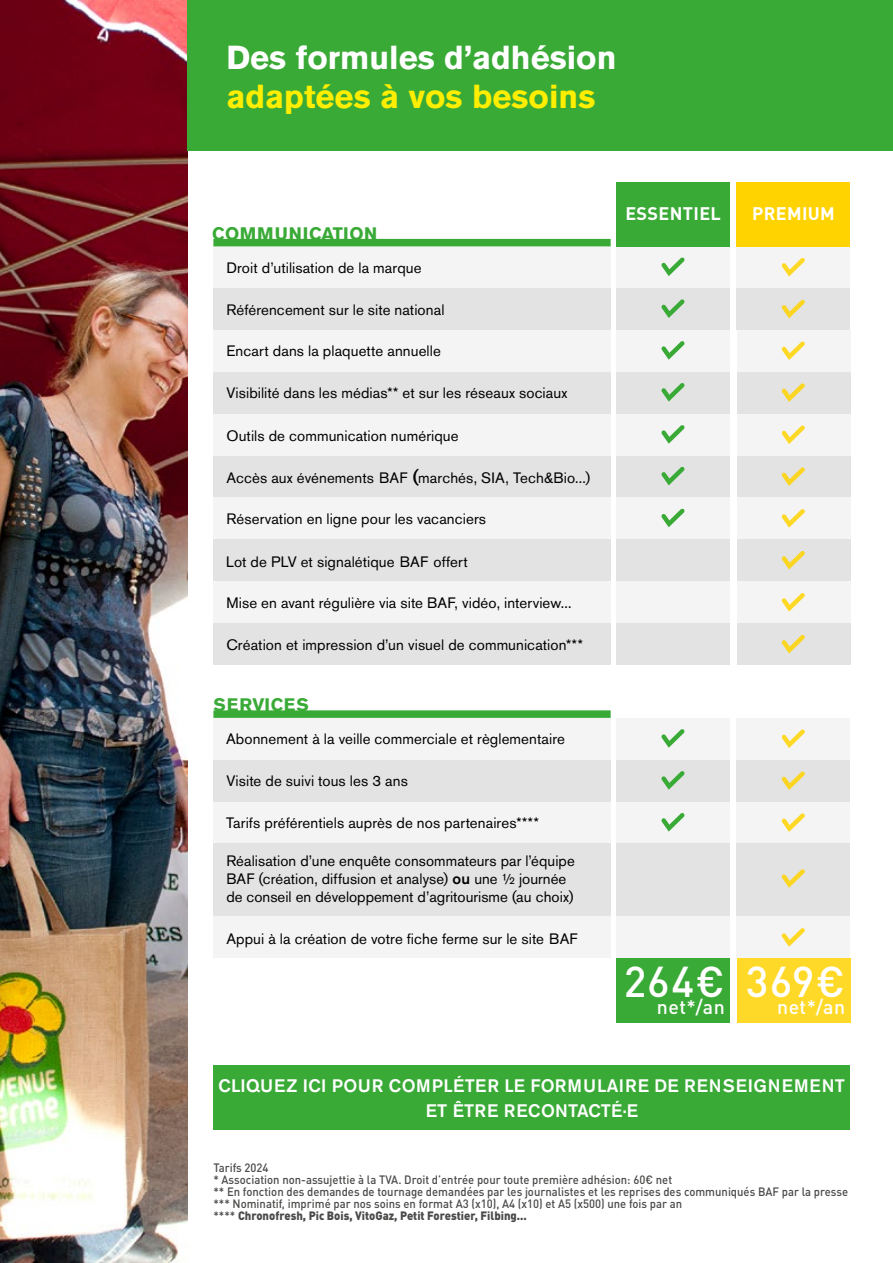
<style>
.page{position:relative;width:893px;height:1263px;background:#fff}
.page>*{position:absolute;margin:0;border:0;box-sizing:border-box;transform-origin:0 0}
.t1{font:500 42.6px "DIN Pro";letter-spacing:.025em;color:#fff}
.t2{font:700 33px "Akzidenz Grotesk Std";color:#fff}
.t3{font:700 33px "Akzidenz Grotesk Std";color:#fe0}
.t4{font:500 19.5px "DIN Pro";letter-spacing:.02em;color:#fff}
.t5{font:500 18px/25px "Akzidenz Grotesk Std";letter-spacing:.015em;color:#fff;text-align:center}
.t6{font:700 18px "Akzidenz Grotesk Std";letter-spacing:.035em;color:#3aaa37}
.t7{font:700 18px "DIN Pro";letter-spacing:.02em;color:#fff}
.t8{font:15px/18px "Akzidenz Grotesk Std";letter-spacing:.005em;color:#000}
.t9{font:500 12px/12px "DIN Pro";color:#4a4a49;scale:.94 1}
.s1{font-weight:500;font-size:18px}
.s2{font-weight:500}
.s3{font-weight:900}
</style>
<div class="page">
<div style="left:616px;top:246px;width:114px;height:42px;background:#f4f4f4"></div>
<div style="left:616px;top:288px;width:114px;height:42px;background:#e3e3e3"></div>
<div style="left:616px;top:330px;width:114px;height:42px;background:#f4f4f4"></div>
<div style="left:616px;top:372px;width:114px;height:42px;background:#e3e3e3"></div>
<div style="left:616px;top:414px;width:114px;height:42px;background:#f4f4f4"></div>
<div style="left:616px;top:456px;width:114px;height:41px;background:#e3e3e3"></div>
<div style="left:616px;top:497px;width:114px;height:42px;background:#f4f4f4"></div>
<div style="left:616px;top:539px;width:114px;height:42px;background:#e3e3e3"></div>
<div style="left:616px;top:581px;width:114px;height:42px;background:#f4f4f4"></div>
<div style="left:616px;top:623px;width:114px;height:42px;background:#e3e3e3"></div>
<div style="left:616px;top:718px;width:114px;height:42px;background:#f4f4f4"></div>
<div style="left:616px;top:760px;width:114px;height:42px;background:#e3e3e3"></div>
<div style="left:616px;top:802px;width:114px;height:41px;background:#f4f4f4"></div>
<div style="left:616px;top:843px;width:114px;height:73px;background:#e3e3e3"></div>
<div style="left:616px;top:916px;width:114px;height:42px;background:#f4f4f4"></div>
<div style="left:616px;top:958px;width:114px;height:64px;background:#3aaa37"></div>
<div style="left:213px;top:246px;width:398px;height:42px;background:#f4f4f4"></div>
<div style="left:213px;top:288px;width:398px;height:42px;background:#e3e3e3"></div>
<div style="left:213px;top:330px;width:398px;height:42px;background:#f4f4f4"></div>
<div style="left:213px;top:372px;width:398px;height:42px;background:#e3e3e3"></div>
<div style="left:213px;top:414px;width:398px;height:42px;background:#f4f4f4"></div>
<div style="left:213px;top:456px;width:398px;height:41px;background:#e3e3e3"></div>
<div style="left:213px;top:497px;width:398px;height:42px;background:#f4f4f4"></div>
<div style="left:213px;top:539px;width:398px;height:42px;background:#e3e3e3"></div>
<div style="left:213px;top:581px;width:398px;height:42px;background:#f4f4f4"></div>
<div style="left:213px;top:623px;width:398px;height:42px;background:#e3e3e3"></div>
<div style="left:213px;top:718px;width:398px;height:42px;background:#f4f4f4"></div>
<div style="left:213px;top:760px;width:398px;height:42px;background:#e3e3e3"></div>
<div style="left:213px;top:802px;width:398px;height:41px;background:#f4f4f4"></div>
<div style="left:213px;top:843px;width:398px;height:73px;background:#e3e3e3"></div>
<div style="left:213px;top:916px;width:398px;height:42px;background:#f4f4f4"></div>
<svg style="left:661px;top:257px;width:24px;height:19px"></svg>
<svg style="left:661px;top:299px;width:24px;height:19px"></svg>
<svg style="left:661px;top:341px;width:24px;height:19px"></svg>
<svg style="left:661px;top:425px;width:24px;height:19px"></svg>
<svg style="left:661px;top:383px;width:24px;height:19px"></svg>
<svg style="left:661px;top:467px;width:24px;height:18px"></svg>
<svg style="left:661px;top:508px;width:24px;height:19px"></svg>
<svg style="left:661px;top:729px;width:24px;height:19px"></svg>
<svg style="left:661px;top:813px;width:24px;height:18px"></svg>
<svg style="left:661px;top:771px;width:24px;height:19px"></svg>
<div style="left:616px;top:182px;width:114px;height:64px;background:#3aaa37"></div>
<div style="left:736px;top:246px;width:114px;height:42px;background:#f4f4f4"></div>
<div style="left:736px;top:288px;width:114px;height:42px;background:#e3e3e3"></div>
<div style="left:736px;top:330px;width:114px;height:42px;background:#f4f4f4"></div>
<div style="left:736px;top:372px;width:114px;height:42px;background:#e3e3e3"></div>
<div style="left:736px;top:414px;width:114px;height:42px;background:#f4f4f4"></div>
<div style="left:736px;top:456px;width:114px;height:41px;background:#e3e3e3"></div>
<div style="left:736px;top:497px;width:114px;height:42px;background:#f4f4f4"></div>
<div style="left:736px;top:539px;width:114px;height:42px;background:#e3e3e3"></div>
<div style="left:736px;top:581px;width:114px;height:42px;background:#f4f4f4"></div>
<div style="left:736px;top:623px;width:114px;height:42px;background:#e3e3e3"></div>
<div style="left:736px;top:718px;width:114px;height:42px;background:#f4f4f4"></div>
<div style="left:736px;top:760px;width:114px;height:42px;background:#e3e3e3"></div>
<div style="left:736px;top:802px;width:114px;height:41px;background:#f4f4f4"></div>
<div style="left:736px;top:843px;width:114px;height:73px;background:#e3e3e3"></div>
<div style="left:736px;top:916px;width:114px;height:42px;background:#f4f4f4"></div>
<div style="left:736px;top:958px;width:114px;height:64px;background:#ffd927"></div>
<svg style="left:781px;top:258px;width:24px;height:18px"></svg>
<svg style="left:781px;top:300px;width:24px;height:18px"></svg>
<svg style="left:781px;top:341px;width:24px;height:19px"></svg>
<svg style="left:781px;top:383px;width:24px;height:19px"></svg>
<svg style="left:781px;top:425px;width:24px;height:19px"></svg>
<svg style="left:781px;top:467px;width:24px;height:19px"></svg>
<svg style="left:781px;top:509px;width:24px;height:19px"></svg>
<svg style="left:781px;top:551px;width:24px;height:18px"></svg>
<svg style="left:781px;top:593px;width:24px;height:19px"></svg>
<svg style="left:781px;top:635px;width:24px;height:18px"></svg>
<svg style="left:781px;top:729px;width:24px;height:19px"></svg>
<svg style="left:781px;top:771px;width:24px;height:19px"></svg>
<svg style="left:781px;top:813px;width:24px;height:19px"></svg>
<svg style="left:781px;top:869px;width:24px;height:19px"></svg>
<svg style="left:781px;top:928px;width:24px;height:19px"></svg>
<img style="left:0;top:0;width:187px;height:1263px">
<div style="left:187px;top:0;width:706px;height:151px;background:#3aaa37"></div>
<div style="left:736px;top:182px;width:114px;height:64px;background:#ffd300"></div>
<div style="left:213px;top:239px;width:398px;height:7px;background:#3aaa37"></div>
<div style="left:213px;top:710px;width:398px;height:8px;background:#3aaa37"></div>
<div style="left:213px;top:1066px;width:637px;height:64px;background:#3aaa37"></div>
<h2 class="t2" style="left:226px;top:38px;width:391px">Des formules d’adhésion</h2>
<h2 class="t3" style="left:226px;top:77px;width:370px">adaptées à vos besoins</h2>
<p class="t6" style="left:212px;top:223px;width:166px">COMMUNICATION</p>
<p class="t8" style="left:226px;top:258px;width:197px">Droit d’utilisation de la marque</p>
<p class="t8" style="left:226px;top:300px;width:220px">Référencement sur le site national</p>
<p class="t8" style="left:226px;top:342px;width:216px">Encart dans la plaquette annuelle</p>
<p class="t8" style="left:226px;top:384px;width:342px">Visibilité dans les médias** et sur les réseaux sociaux</p>
<p class="t8" style="left:226px;top:427px;width:234px">Outils de communication numérique</p>
<p class="t8" style="left:226px;top:469px;width:365px">Accès aux événements BAF <span class="s1">(</span>marchés, SIA, Tech&amp;Bio...)</p>
<p class="t8" style="left:226px;top:510px;width:261px">Réservation en ligne pour les vacanciers</p>
<p class="t8" style="left:226px;top:553px;width:243px">Lot de PLV et signalétique BAF offert</p>
<p class="t8" style="left:226px;top:593px;width:347px">Mise en avant régulière via site BAF, vidéo, interview...</p>
<p class="t8" style="left:226px;top:635px;width:358px">Création et impression d’un visuel de communication***</p>
<p class="t6" style="left:213px;top:694px;width:97px">SERVICES</p>
<p class="t8" style="left:226px;top:730px;width:341px">Abonnement à la veille commerciale et règlementaire</p>
<p class="t8" style="left:226px;top:772px;width:183px">Visite de suivi tous les 3 ans</p>
<p class="t8" style="left:226px;top:814px;width:314px">Tarifs préférentiels auprès de nos partenaires****</p>
<p class="t8" style="left:226px;top:852px;width:350px">Réalisation d’une enquête consommateurs par l’équipe<br>BAF (création, diffusion et analyse) <span class="s2">ou</span> une ½ journée de conseil en développement d’agritourisme (au choix)</p>
<p class="t8" style="left:226px;top:930px;width:353px">Appui à la création de votre fiche ferme sur le site BAF</p>
<p class="t7" style="left:625px;top:199px;width:97px">ESSENTIEL</p>
<p class="t7" style="left:752px;top:199px;width:84px">PREMIUM</p>
<h1 class="t1" style="left:624px;top:947px;width:103px">264€</h1>
<h3 class="t4" style="left:657px;top:991px;width:69px">net*/an</h3>
<h1 class="t1" style="left:746px;top:947px;width:101px">369€</h1>
<h3 class="t4" style="left:777px;top:991px;width:69px">net*/an</h3>
<p class="t5" style="left:219px;top:1073px;width:628px">CLIQUEZ ICI POUR COMPLÉTER LE FORMULAIRE DE RENSEIGNEMENT<br>ET ÊTRE RECONTACTÉ·E</p>
<p class="t9" style="left:213px;top:1160px;width:677px">Tarifs 2024<br>* Association non-assujettie à la TVA. Droit d’entrée pour toute première adhésion: 60€ net<br>** En fonction des demandes de tournage demandées par les journalistes et les reprises des communiqués BAF par la presse *** Nominatif, imprimé par nos soins en format A3 (x10), A4 (x10) et A5 (x500) une fois par an<br>**** <span class="s3">Chronofresh, Pic Bois, VitoGaz, Petit Forestier, Filbing...</span></p>
</div>
